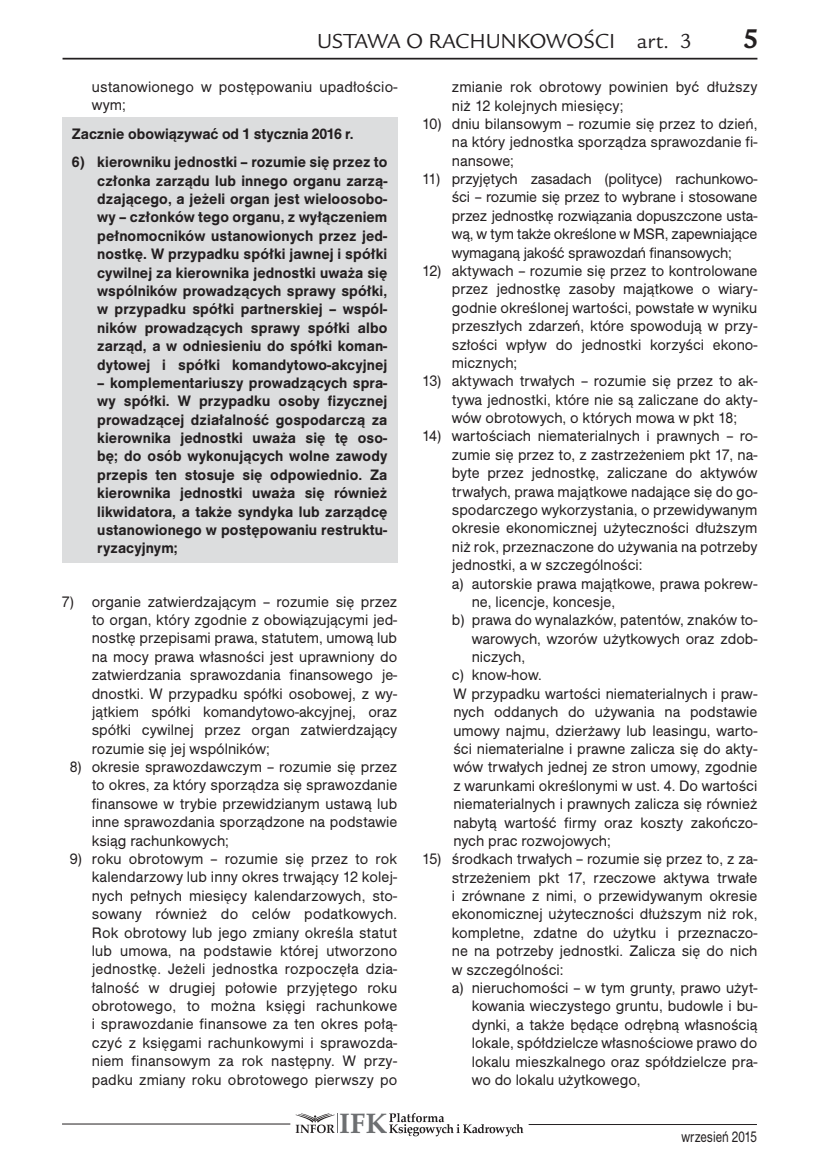
<style>
.page{position:relative;width:819px;height:1166px;background:#fff}
.page>*{position:absolute;margin:0;border:0;box-sizing:border-box;transform-origin:0 0}
.t1{font:700 28.18px "Palatino Linotype";color:#6d6f71}
.t2{font:700 28px "Legacy San Itc TEE";color:#231f20}
.t3{font:21px "Legacy San Itc TEE";color:#231f20}
.t4{font:15.75px/18.4px "Nimbus San No 5 TEE";color:#231f20;text-align:justify}
.t5{font:500 15.75px/18.4px "Nimbus San No 5 TEE";letter-spacing:.01em;color:#231f20;text-align:justify}
.t6{font:15.75px "Nimbus San No 5 TEE";color:#231f20;scale:.8 1}
</style>
<div class="page">
<hr style="left:63px;top:58px;width:694px;height:2px;background:#231f20">
<hr style="left:62px;top:1123px;width:228px;height:1px;background:#231f20">
<svg style="left:295px;top:1113px;width:43px;height:20px"></svg>
<svg style="left:389px;top:1113px;width:134px;height:23px"></svg>
<hr style="left:528px;top:1124px;width:228px;height:1px;background:#231f20">
<div style="left:62px;top:117px;width:335px;height:446px;background:#dcddde"></div>
<h3 class="t3" style="left:317px;top:29px;width:30px">USTAWA</h3>
<h3 class="t3" style="left:406px;top:29px;width:37px">O RAC</h3>
<h3 class="t3" style="left:469px;top:29px;width:75px">HUNKOWOŚCI</h3>
<h3 class="t3" style="left:636px;top:29px;width:57px">ART. 3</h3>
<p class="t4" style="left:92px;top:78px;width:307px">ustanowionego w postępowaniu upadłościo&shy;wym;</p>
<p class="t5" style="left:72px;top:124px;width:283px">Zacznie obowiązywać od 1 stycznia 2016 r.</p>
<p class="t5" style="left:97px;top:153px;width:292px;text-indent:-25px">6) kierowniku jednostki – rozumie się przez to członka zarządu lub innego organu zarzą&shy;dzającego, a jeżeli organ jest wieloosobo&shy;wy – członków tego organu, z wyłączeniem pełnomocników ustanowionych przez jed&shy;nostkę. W przypadku spółki jawnej i spółki cywilnej za kierownika jednostki uważa się wspólników prowadzących sprawy spółki, w przypadku spółki partnerskiej – wspól&shy;ników prowadzących sprawy spółki albo zarząd, a w odniesieniu do spółki koman&shy;dytowej i spółki komandytowo-akcyjnej</p>
<p class="t5" style="left:97px;top:373px;width:291px">– komplementariuszy prowadzących spra&shy;wy spółki. W przypadku osoby fizycznej prowadzącej działalność gospodarczą za kierownika jednostki uważa się tę oso&shy;bę; do osób wykonujących wolne zawody przepis ten stosuje się odpowiednio. Za kierownika jednostki uważa się również likwidatora, a także syndyka lub zarządcę ustanowionego w postępowaniu restruktu&shy;ryzacyjnym;</p>
<p class="t4" style="left:92px;top:592px;width:307px;text-indent:-30px">7) organie zatwierdzającym – rozumie się przez to organ, który zgodnie z obowiązującymi jed&shy;nostkę przepisami prawa, statutem, umową lub na mocy prawa własności jest uprawniony do zatwierdzania sprawozdania finansowego je&shy;dnostki. W przypadku spółki osobowej, z wy&shy;jątkiem spółki komandytowo-akcyjnej, oraz spółki cywilnej przez organ zatwierdzający rozumie się jej wspólników;</p>
<p class="t4" style="left:92px;top:758px;width:307px;text-indent:-22px">8) okresie sprawozdawczym – rozumie się przez to okres, za który sporządza się sprawozdanie finansowe w trybie przewidzianym ustawą lub inne sprawozdania sporządzone na podstawie ksiąg rachunkowych;</p>
<p class="t4" style="left:92px;top:850px;width:307px;text-indent:-22px">9) roku obrotowym – rozumie się przez to rok kalendarzowy lub inny okres trwający 12 kolej&shy;nych pełnych miesięcy kalendarzowych, sto&shy;sowany również do celów podatkowych.<br>Rok obrotowy lub jego zmiany określa statut lub umowa, na podstawie której utworzono jednostkę. Jeżeli jednostka rozpoczęła dzia&shy;łalność w drugiej połowie przyjętego roku obrotowego, to można księgi rachunkowe i sprawozdanie finansowe za ten okres połą&shy;czyć z księgami rachunkowymi i sprawozda&shy;niem finansowym za rok następny. W przy&shy;padku zmiany roku obrotowego pierwszy po</p>
<h2 class="t2" style="left:742px;top:21px;width:18px">5</h2>
<p class="t4" style="left:452px;top:78px;width:307px">zmianie rok obrotowy powinien być dłuższy niż 12 kolejnych miesięcy;</p>
<p class="t4" style="left:452px;top:115px;width:307px;text-indent:-30px">10) dniu bilansowym – rozumie się przez to dzień, na który jednostka sporządza sprawozdanie fi&shy;nansowe;</p>
<p class="t4" style="left:452px;top:170px;width:307px;text-indent:-30px">11) przyjętych zasadach (polityce) rachunkowo&shy;ści – rozumie się przez to wybrane i stosowane przez jednostkę rozwiązania dopuszczone usta&shy;wą, w tym także określone w MSR, zapewniające wymaganą jakość sprawozdań finansowych;</p>
<p class="t4" style="left:452px;top:262px;width:307px;text-indent:-30px">12) aktywach – rozumie się przez to kontrolowane przez jednostkę zasoby majątkowe o wiary&shy;godnie określonej wartości, powstałe w wyniku przeszłych zdarzeń, które spowodują w przy&shy;szłości wpływ do jednostki korzyści ekono&shy;micznych;</p>
<p class="t4" style="left:452px;top:372px;width:307px;text-indent:-30px">13) aktywach trwałych – rozumie się przez to ak&shy;tywa jednostki, które nie są zaliczane do akty&shy;wów obrotowych, o których mowa w pkt 18;</p>
<p class="t4" style="left:422px;top:427px;width:337px">14) wartościach niematerialnych i prawnych – ro-</p>
<p class="t4" style="left:452px;top:445px;width:307px">zumie się przez to, z zastrzeżeniem pkt 17, na-</p>
<p class="t4" style="left:452px;top:464px;width:307px">byte przez jednostkę, zaliczane do aktywów</p>
<p class="t4" style="left:452px;top:482px;width:307px">trwałych, prawa majątkowe nadające się do go-</p>
<p class="t4" style="left:452px;top:501px;width:307px">spodarczego wykorzystania, o przewidywanym</p>
<p class="t4" style="left:452px;top:519px;width:307px">okresie ekonomicznej użyteczności dłuższym</p>
<p class="t4" style="left:452px;top:537px;width:307px">niż rok, przeznaczone do używania na potrzeby</p>
<p class="t4" style="left:452px;top:556px;width:192px">jednostki, a w szczególności:</p>
<p class="t4" style="left:452px;top:574px;width:307px">a) autorskie prawa majątkowe, prawa pokrew-</p>
<p class="t4" style="left:471px;top:592px;width:145px">ne, licencje, koncesje,</p>
<p class="t4" style="left:452px;top:611px;width:307px">b) prawa do wynalazków, patentów, znaków to-</p>
<p class="t4" style="left:471px;top:629px;width:287px">warowych, wzorów użytkowych oraz zdob-</p>
<p class="t4" style="left:471px;top:648px;width:55px">niczych,</p>
<p class="t4" style="left:452px;top:666px;width:92px">c) know-how.</p>
<p class="t4" style="left:453px;top:684px;width:305px">W przypadku wartości niematerialnych i praw-</p>
<p class="t4" style="left:453px;top:703px;width:305px">nych oddanych do używania na podstawie</p>
<p class="t4" style="left:453px;top:721px;width:305px">umowy najmu, dzierżawy lub leasingu, warto-</p>
<p class="t4" style="left:453px;top:740px;width:305px">ści niematerialne i prawne zalicza się do akty-</p>
<p class="t4" style="left:453px;top:758px;width:305px">wów trwałych jednej ze stron umowy, zgodnie</p>
<p class="t4" style="left:453px;top:776px;width:305px">z warunkami określonymi w ust. 4. Do wartości</p>
<p class="t4" style="left:453px;top:795px;width:305px">niematerialnych i prawnych zalicza się również</p>
<p class="t4" style="left:453px;top:813px;width:305px">nabytą wartość firmy oraz koszty zakończo-</p>
<p class="t4" style="left:453px;top:831px;width:159px">nych prac rozwojowych;</p>
<p class="t4" style="left:422px;top:850px;width:337px">15) środkach trwałych – rozumie się przez to, z za-</p>
<p class="t4" style="left:452px;top:868px;width:307px">strzeżeniem pkt 17, rzeczowe aktywa trwałe</p>
<p class="t4" style="left:452px;top:887px;width:307px">i zrównane z nimi, o przewidywanym okresie</p>
<p class="t4" style="left:452px;top:905px;width:307px">ekonomicznej użyteczności dłuższym niż rok,</p>
<p class="t4" style="left:452px;top:923px;width:307px">kompletne, zdatne do użytku i przeznaczo-</p>
<p class="t4" style="left:452px;top:942px;width:307px">ne na potrzeby jednostki. Zalicza się do nich</p>
<p class="t4" style="left:452px;top:960px;width:113px">w szczególności:</p>
<p class="t4" style="left:452px;top:978px;width:307px">a) nieruchomości – w tym grunty, prawo użyt-</p>
<p class="t4" style="left:471px;top:997px;width:287px">kowania wieczystego gruntu, budowle i bu-</p>
<p class="t4" style="left:471px;top:1015px;width:287px">dynki, a także będące odrębną własnością</p>
<p class="t4" style="left:471px;top:1034px;width:287px">lokale, spółdzielcze własnościowe prawo do</p>
<p class="t4" style="left:471px;top:1052px;width:287px">lokalu mieszkalnego oraz spółdzielcze pra-</p>
<p class="t4" style="left:471px;top:1070px;width:170px">wo do lokalu użytkowego,</p>
<h1 class="t1" style="left:339px;top:1103px;width:50px">IFK</h1>
<p class="t6" style="left:681px;top:1127px;width:96px">wrzesień 2015</p>
</div>
